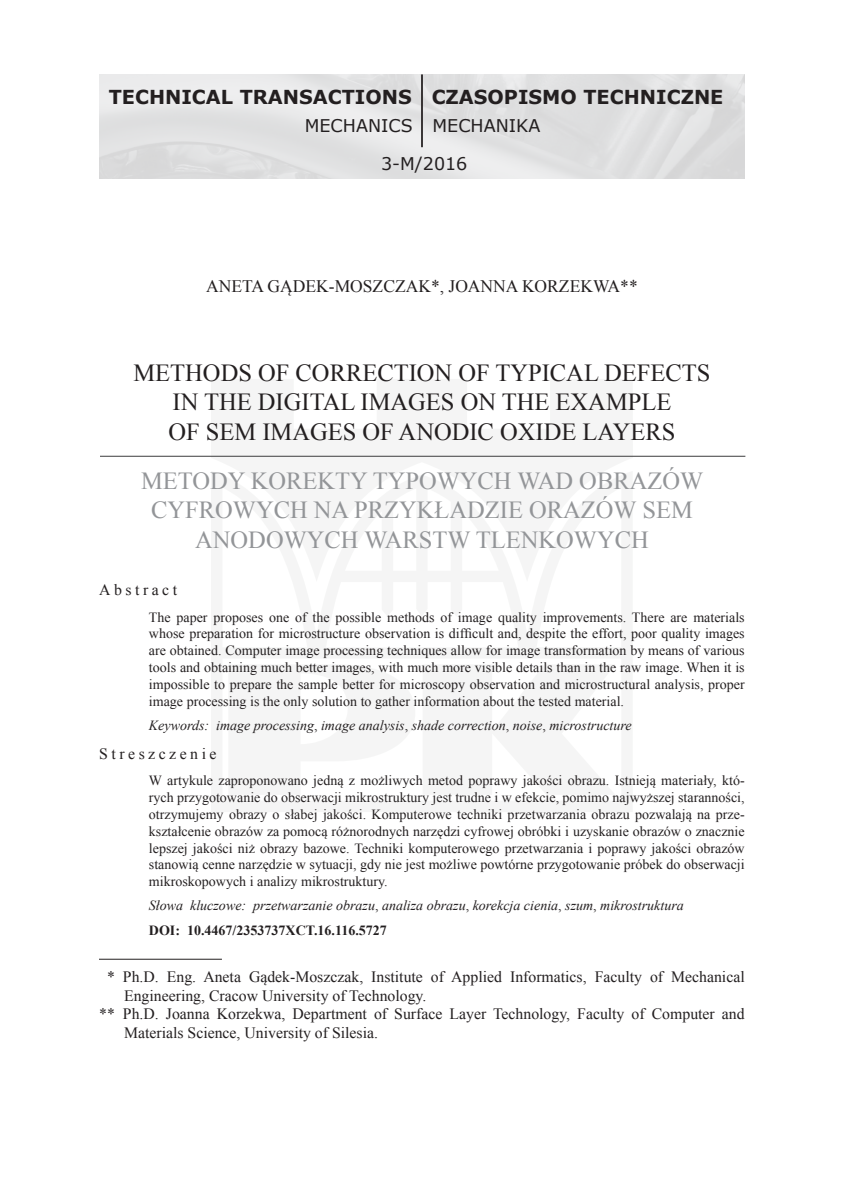
<style>
.page{position:relative;width:844px;height:1191px;background:#fff}
.page>*{position:absolute;margin:0;border:0;box-sizing:border-box;transform-origin:0 0}
.t1{font:24.5px/29.4px "Times New Roman";color:#231f20;text-align:center}
.t2{font:24.5px/29.4px "Times New Roman";color:#939598;text-align:center}
.t3{font:700 19.25px "Verdana";color:#231f20}
.t4{font:17.5px "Times New Roman";color:#231f20}
.t5{font:17.5px/37.3px "Verdana";color:#231f20}
.t6{font:15.75px "Times New Roman";color:#231f20}
.t7{font:15.75px "Times New Roman";letter-spacing:.22em;color:#231f20}
.t8{font:14px/16.8px "Times New Roman";color:#231f20;text-align:justify}
.t9{font:italic 14px/24.3px "Times New Roman";color:#231f20}
.s1{font-style:normal}
.s2{font-weight:700;font-style:normal}
</style>
<div class="page">
<hr style="left:99px;top:958px;width:123px;height:1px;background:#231f20">
<hr style="left:421px;top:74px;width:2px;height:73px;background:#231f20">
<hr style="left:100px;top:456px;width:645px;height:1px;background:#3c3c3d">
<h2 class="t3" style="left:109px;top:83px;width:304px">TECHNICAL TRANSACTIONS</h2>
<p class="t5" style="left:381px;top:107px;width:88px;text-indent:-76px">MECHANICS<br>3-M/2016</p>
<h2 class="t3" style="left:431px;top:83px;width:293px">CZASOPISMO TECHNICZNE</h2>
<p class="t5" style="left:432px;top:107px;width:109px">MECHANIKA</p>
<p class="t4" style="left:206px;top:274px;width:433px">ANETA GĄDEK-MOSZCZAK*, JOANNA KORZEKWA**</p>
<h1 class="t1" style="left:133px;top:358px;width:578px">METHODS OF CORRECTION OF TYPICAL DEFECTS<br>IN THE DIGITAL IMAGES ON THE EXAMPLE<br>OF SEM IMAGES OF ANODIC OXIDE LAYERS</h1>
<h1 class="t2" style="left:141px;top:466px;width:563px">METODY KOREKTY TYPOWYCH WAD OBRAZÓW<br>CYFROWYCH NA PRZYKŁADZIE ORAZÓW SEM<br>ANODOWYCH WARSTW TLENKOWYCH</h1>
<p class="t7" style="left:99px;top:579px;width:79px">Abstract</p>
<p class="t8" style="left:149px;top:608px;width:597px">The paper proposes one of the possible methods of image quality improvements. There are materials whose preparation for microstructure observation is difficult and, despite the effort, poor quality images are obtained. Computer image processing techniques allow for image transformation by means of various tools and obtaining much better images, with much more visible details than in the raw image. When it is impossible to prepare the sample better for microscopy observation and microstructural analysis, proper image processing is the only solution to gather information about the tested material.</p>
<p class="t9" style="left:149px;top:712px;width:484px">Keywords: image processing<span class="s1">,</span> image analysis<span class="s1">,</span> shade correction<span class="s1">,</span> noise<span class="s1">,</span> microstructure</p>
<p class="t7" style="left:99px;top:743px;width:119px">Streszczenie</p>
<p class="t8" style="left:149px;top:772px;width:597px">W artykule zaproponowano jedną z możliwych metod poprawy jakości obrazu. Istnieją materiały, któ&shy;rych przygotowanie do obserwacji mikrostruktury jest trudne i w efekcie, pomimo najwyższej staranności, otrzymujemy obrazy o słabej jakości. Komputerowe techniki przetwarzania obrazu pozwalają na prze&shy;kształcenie obrazów za pomocą różnorodnych narzędzi cyfrowej obróbki i uzyskanie obrazów o znacznie lepszej jakości niż obrazy bazowe. Techniki komputerowego przetwarzania i poprawy jakości obrazów stanowią cenne narzędzie w sytuacji, gdy nie jest możliwe powtórne przygotowanie próbek do obserwacji mikroskopowych i analizy mikrostruktury.</p>
<p class="t9" style="left:149px;top:893px;width:536px">Słowa kluczowe: przetwarzanie obrazu<span class="s1">,</span> analiza obrazu<span class="s1">,</span> korekcja cienia<span class="s1">,</span> szum<span class="s1">,</span> mikrostruktura<br><span class="s2">DOI: 10.4467/2353737XCT.16.116.5727</span></p>
<p class="t6" style="left:107px;top:965px;width:639px">* Ph.D. Eng. Aneta Gądek-Moszczak, Institute of Applied Informatics, Faculty of Mechanical</p>
<p class="t6" style="left:124px;top:984px;width:304px">Engineering, Cracow University of Technology.</p>
<p class="t6" style="left:99px;top:1003px;width:646px">** Ph.D. Joanna Korzekwa, Department of Surface Layer Technology, Faculty of Computer and</p>
<p class="t6" style="left:124px;top:1022px;width:255px">Materials Science, University of Silesia.</p>
</div>
